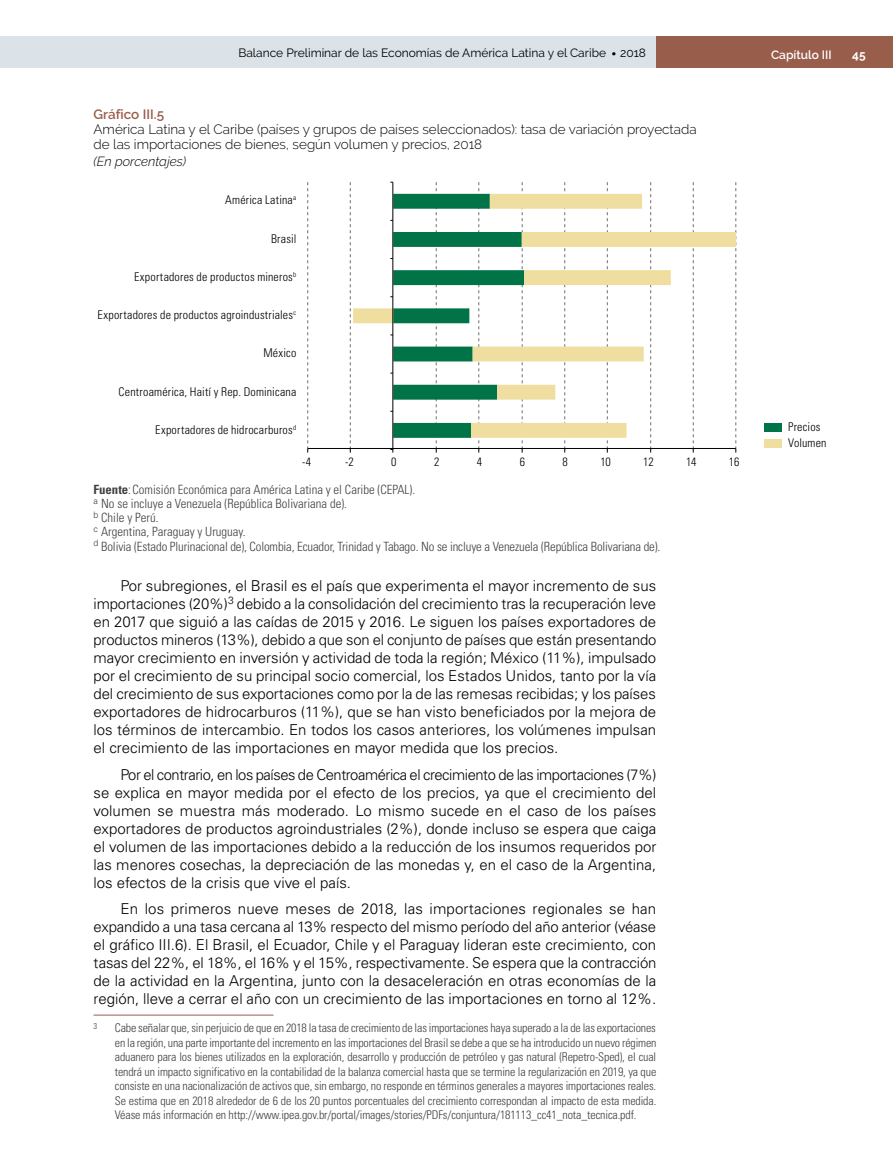
<style>
.page{position:relative;width:893px;height:1170px;background:#fff}
.page>*{position:absolute;margin:0;border:0;box-sizing:border-box;transform-origin:0 0}
.t1{font:300 15px/18px "Univers LT Std";color:#000;text-align:justify}
.t2{font:300 13.5px/15px "Raleway";color:#000}
.t3{font:600 13.5px "Raleway";color:#995d4b}
.t4{font:italic 300 13.2px "Raleway";color:#000}
.t5{font:300 condensed 12.75px/14.2px "Univers LT Std";color:#414042}
.t6{font:300 condensed 12px/14.4px "Univers LT Std";letter-spacing:-.01em;color:#414042;text-align:justify}
.t7{font:300 condensed 12px/15.5px "Univers LT Std";letter-spacing:.015em;color:#000}
.t8{font:12px "Raleway";color:#000}
.t9{font:600 12px "Raleway";color:#fff}
.t10{font:700 12px "Raleway";color:#fff}
.t11{font:300 condensed 8.4px "Univers LT Std";color:#414042}
.s1{font-size:18px}
.s2{font-weight:700}
</style>
<div class="page">
<div style="left:0;top:36px;width:656px;height:32px;background:#dbe3e9"></div>
<div style="left:656px;top:36px;width:237px;height:32px;background:#995d4b"></div>
<svg style="left:353px;top:194px;width:382px;height:244px"></svg>
<hr style="left:308px;top:448px;width:428px;height:1px;background:#000">
<svg style="left:735px;top:182px;width:2px;height:270px"></svg>
<svg style="left:693px;top:182px;width:1px;height:270px"></svg>
<svg style="left:650px;top:182px;width:1px;height:270px"></svg>
<svg style="left:607px;top:182px;width:1px;height:270px"></svg>
<svg style="left:564px;top:182px;width:1px;height:270px"></svg>
<svg style="left:350px;top:182px;width:1px;height:270px"></svg>
<svg style="left:307px;top:182px;width:1px;height:270px"></svg>
<svg style="left:390px;top:182px;width:134px;height:270px"></svg>
<div style="left:764px;top:423px;width:17px;height:8px;background:#007447"></div>
<div style="left:764px;top:438px;width:17px;height:9px;background:#efdea0"></div>
<hr style="left:94px;top:1014px;width:180px;height:1px;background:#995d4b">
<p class="t8" style="left:238px;top:45px;width:409px">Balance Preliminar de las Economías de América Latina y el Caribe <span class="s1">•</span> 2018</p>
<p class="t9" style="left:771px;top:47px;width:62px">Capítulo III</p>
<p class="t10" style="left:852px;top:47px;width:15px">45</p>
<p class="t3" style="left:94px;top:106px;width:72px">Gráfico III.5</p>
<p class="t2" style="left:94px;top:122px;width:605px">América Latina y el Caribe (países y grupos de países seleccionados): tasa de variación proyectada de las importaciones de bienes, según volumen y precios, 2018</p>
<p class="t4" style="left:94px;top:153px;width:94px">(En porcentajes)</p>
<p class="t7" style="left:225px;top:192px;width:73px">América Latina<sup>a</sup></p>
<p class="t7" style="left:271px;top:231px;width:27px">Brasil</p>
<p class="t7" style="left:134px;top:269px;width:164px">Exportadores de productos mineros<sup>b</sup></p>
<p class="t7" style="left:98px;top:307px;width:200px">Exportadores de productos agroindustriales<sup>c</sup></p>
<p class="t7" style="left:263px;top:345px;width:34px">México</p>
<p class="t7" style="left:119px;top:383px;width:179px">Centroamérica, Haití y Rep. Dominicana</p>
<p class="t7" style="left:155px;top:421px;width:143px">Exportadores de hidrocarburos<sup>d</sup></p>
<p class="t7" style="left:788px;top:419px;width:40px">Precios<br>Volumen</p>
<p class="t5" style="left:94px;top:482px;width:568px"><span class="s2">Fuente</span>:Comisión Económica para América Latina y el Caribe (CEPAL).<br><sup>a</sup> No se incluye a Venezuela (República Bolivariana de).<br><sup>b</sup> Chile y Perú.<br><sup>c</sup> Argentina, Paraguay y Uruguay.<br><sup>d</sup> Bolivia (Estado Plurinacional de), Colombia, Ecuador, Trinidad y Tabago. No se incluye a Venezuela (República Bolivariana de).</p>
<p class="t1" style="left:94px;top:576px;width:564px;text-indent:27px">Por subregiones, el Brasil es el país que experimenta el mayor incremento de sus importaciones (20%)<sup>3</sup> debido a la consolidación del crecimiento tras la recuperación leve en 2017 que siguió a las caídas de 2015 y 2016. Le siguen los países exportadores de productos mineros (13%), debido a que son el conjunto de países que están presentando mayor crecimiento en inversión y actividad de toda la región; México (11%), impulsado por el crecimiento de su principal socio comercial, los Estados Unidos, tanto por la vía del crecimiento de sus exportaciones como por la de las remesas recibidas; y los países exportadores de hidrocarburos (11%), que se han visto beneficiados por la mejora de los términos de intercambio. En todos los casos anteriores, los volúmenes impulsan el crecimiento de las importaciones en mayor medida que los precios.</p>
<p class="t1" style="left:94px;top:765px;width:564px;text-indent:27px">Por el contrario, en los países de Centroamérica el crecimiento de las importaciones (7%) se explica en mayor medida por el efecto de los precios, ya que el crecimiento del volumen se muestra más moderado. Lo mismo sucede en el caso de los países exportadores de productos agroindustriales (2%), donde incluso se espera que caiga el volumen de las importaciones debido a la reducción de los insumos requeridos por las menores cosechas, la depreciación de las monedas y, en el caso de la Argentina, los efectos de la crisis que vive el país.</p>
<p class="t1" style="left:94px;top:899px;width:564px;text-indent:27px">En los primeros nueve meses de 2018, las importaciones regionales se han expandido a una tasa cercana al 13% respecto del mismo período del año anterior (véase el gráfico III.6). El Brasil, el Ecuador, Chile y el Paraguay lideran este crecimiento, con tasas del 22%, el 18%, el 16% y el 15%, respectivamente. Se espera que la contracción de la actividad en la Argentina, junto con la desaceleración en otras economías de la región, lleve a cerrar el año con un crecimiento de las importaciones en torno al 12%.</p>
<p class="t11" style="left:94px;top:1020px;width:5px">3</p>
<p class="t6" style="left:115px;top:1020px;width:543px">Cabe señalar que, sin perjuicio de que en 2018 la tasa de crecimiento de las importaciones haya superado a la de las exportaciones en la región, una parte importante del incremento en las importaciones del Brasil se debe a que se ha introducido un nuevo régimen aduanero para los bienes utilizados en la exploración, desarrollo y producción de petróleo y gas natural (Repetro-Sped), el cual tendrá un impacto significativo en la contabilidad de la balanza comercial hasta que se termine la regularización en 2019, ya que consiste en una nacionalización de activos que, sin embargo, no responde en términos generales a mayores importaciones reales.<br>Se estima que en 2018 alrededor de 6 de los 20 puntos porcentuales del crecimiento correspondan al impacto de esta medida.<br>Véase más información en http://www.ipea.gov.br/portal/images/stories/PDFs/conjuntura/181113_cc41_nota_tecnica.pdf.</p>
<p class="t7" style="left:302px;top:453px;width:11px">-4</p>
<p class="t7" style="left:345px;top:453px;width:10px">-2</p>
<p class="t7" style="left:391px;top:453px;width:7px">0</p>
<p class="t7" style="left:434px;top:453px;width:7px">2</p>
<p class="t7" style="left:477px;top:453px;width:7px">4</p>
<p class="t7" style="left:520px;top:453px;width:7px">6</p>
<p class="t7" style="left:563px;top:453px;width:7px">8</p>
<p class="t7" style="left:600px;top:453px;width:12px">10</p>
<p class="t7" style="left:643px;top:453px;width:12px">12</p>
<p class="t7" style="left:686px;top:453px;width:12px">14</p>
<p class="t7" style="left:729px;top:453px;width:12px">16</p>
</div>
